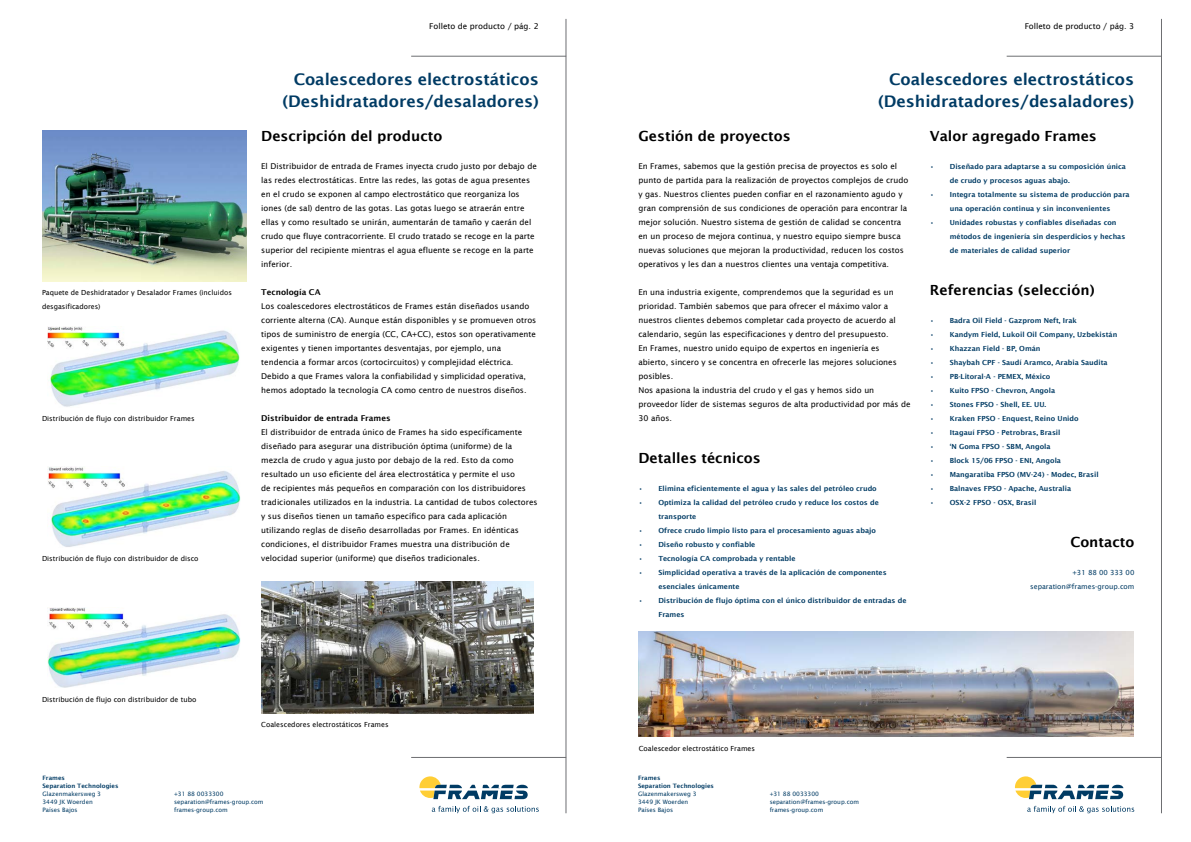
<style>
.page{position:relative;width:1191px;height:842px;background:#fff}
.page>*{position:absolute;margin:0;border:0;box-sizing:border-box;transform-origin:0 0}
.t1{font:600 16px/22px "Lucida Sans";color:#003b64;text-align:right}
.t2{font:600 14px "Lucida Sans";color:#000}
.t3{font:8px/14px "Lucida Sans";color:#000}
.t4{font:600 8px "Lucida Sans";color:#000}
.t5{font:600 7px/14px "Lucida Sans";color:#003b64}
.t6{font:7px/14px "Lucida Sans";color:#000}
.t7{font:7px/14px "Lucida Sans";color:#003b64;text-align:right}
.t8{font:6px/8px "Lucida Sans";color:#003b64}
.t9{font:600 6px/8px "Lucida Sans";color:#003b64}
</style>
<div class="page">
<hr style="left:1161px;top:19px;width:1px;height:794px;background:#6d6e71">
<hr style="left:1006px;top:56px;width:155px;height:1px;background:#6d6e71">
<hr style="left:1006px;top:757px;width:155px;height:1px;background:#6d6e71">
<svg style="left:1015px;top:776px;width:108px;height:23px"></svg>
<svg style="left:1027px;top:806px;width:107px;height:7px"></svg>
<hr style="left:565px;top:19px;width:1px;height:794px;background:#6d6e71">
<hr style="left:411px;top:56px;width:155px;height:1px;background:#6d6e71">
<hr style="left:411px;top:757px;width:155px;height:1px;background:#6d6e71">
<svg style="left:419px;top:776px;width:109px;height:23px"></svg>
<svg style="left:432px;top:806px;width:107px;height:7px"></svg>
<img style="left:47px;top:327px;width:193px;height:80px">
<img style="left:47px;top:467px;width:194px;height:80px">
<img style="left:47px;top:607px;width:194px;height:81px">
<img style="left:42px;top:131px;width:205px;height:150px">
<img style="left:261px;top:582px;width:273px;height:131px">
<img style="left:638px;top:631px;width:495px;height:106px">
<p class="t6" style="left:42px;top:286px;width:191px">Paquete de Deshidratador y Desalador Frames (incluidos desgasificadores)</p>
<p class="t6" style="left:42px;top:412px;width:154px">Distribución de flujo con distribuidor Frames</p>
<p class="t6" style="left:42px;top:552px;width:158px">Distribución de flujo con distribuidor de disco</p>
<p class="t3" style="left:429px;top:19px;width:111px">Folleto de producto / pág. 2</p>
<h1 class="t1" style="left:282px;top:68px;width:258px">Coalescedores electrostáticos (Deshidratadores/desaladores)</h1>
<h2 class="t2" style="left:261px;top:128px;width:183px">Descripción del producto</h2>
<p class="t3" style="left:261px;top:159px;width:277px">El Distribuidor de entrada de Frames inyecta crudo justo por debajo de las redes electrostáticas. Entre las redes, las gotas de agua presentes en el crudo se exponen al campo electrostático que reorganiza los iones (de sal) dentro de las gotas. Las gotas luego se atraerán entre ellas y como resultado se unirán, aumentarán de tamaño y caerán del crudo que fluye contracorriente. El crudo tratado se recoge en la parte superior del recipiente mientras el agua efluente se recoge en la parte inferior.</p>
<p class="t4" style="left:261px;top:288px;width:61px">Tecnología CA</p>
<p class="t3" style="left:261px;top:299px;width:277px">Los coalescedores electrostáticos de Frames están diseñados usando corriente alterna (CA). Aunque están disponibles y se promueven otros tipos de suministro de energía (CC, CA+CC), estos son operativamente exigentes y tienen importantes desventajas, por ejemplo, una tendencia a formar arcos (cortocircuitos) y complejidad eléctrica.<br>Debido a que Frames valora la confiabilidad y simplicidad operativa, hemos adoptado la tecnología CA como centro de nuestros diseños.</p>
<p class="t4" style="left:261px;top:414px;width:131px">Distribuidor de entrada Frames</p>
<p class="t3" style="left:261px;top:425px;width:278px">El distribuidor de entrada único de Frames ha sido específicamente diseñado para asegurar una distribución óptima (uniforme) de la mezcla de crudo y agua justo por debajo de la red. Esto da como resultado un uso eficiente del área electrostática y permite el uso<br>de recipientes más pequeños en comparación con los distribuidores tradicionales utilizados en la industria. La cantidad de tubos colectores y sus diseños tienen un tamaño específico para cada aplicación utilizando reglas de diseño desarrolladas por Frames. En idénticas condiciones, el distribuidor Frames muestra una distribución de velocidad superior (uniforme) que diseños tradicionales.</p>
<p class="t6" style="left:42px;top:692px;width:156px">Distribución de flujo con distribuidor de tubo</p>
<p class="t6" style="left:261px;top:718px;width:129px">Coalescedores electrostáticos Frames</p>
<p class="t3" style="left:1024px;top:19px;width:111px">Folleto de producto / pág. 3</p>
<h1 class="t1" style="left:878px;top:68px;width:258px">Coalescedores electrostáticos (Deshidratadores/desaladores)</h1>
<h2 class="t2" style="left:638px;top:128px;width:154px">Gestión de proyectos</h2>
<p class="t3" style="left:638px;top:159px;width:271px">En Frames, sabemos que la gestión precisa de proyectos es solo el punto de partida para la realización de proyectos complejos de crudo y gas. Nuestros clientes pueden confiar en el razonamiento agudo y gran comprensión de sus condiciones de operación para encontrar la mejor solución. Nuestro sistema de gestión de calidad se concentra en un proceso de mejora continua, y nuestro equipo siempre busca nuevas soluciones que mejoran la productividad, reducen los costos operativos y les dan a nuestros clientes una ventaja competitiva.</p>
<p class="t3" style="left:638px;top:285px;width:274px">En una industria exigente, comprendemos que la seguridad es un prioridad. También sabemos que para ofrecer el máximo valor a nuestros clientes debemos completar cada proyecto de acuerdo al calendario, según las especificaciones y dentro del presupuesto.<br>En Frames, nuestro unido equipo de expertos en ingeniería es abierto, sincero y se concentra en ofrecerle las mejores soluciones posibles.<br>Nos apasiona la industria del crudo y el gas y hemos sido un proveedor líder de sistemas seguros de alta productividad por más de 30 años.</p>
<h2 class="t2" style="left:638px;top:450px;width:124px">Detalles técnicos</h2>
<p class="t5" style="left:638px;top:482px;width:240px">• Elimina eficientemente el agua y las sales del petróleo crudo</p>
<p class="t5" style="left:658px;top:496px;width:222px;text-indent:-20px">• Optimiza la calidad del petróleo crudo y reduce los costos de transporte</p>
<p class="t5" style="left:638px;top:524px;width:239px">• Ofrece crudo limpio listo para el procesamiento aguas abajo</p>
<p class="t5" style="left:638px;top:538px;width:118px">• Diseño robusto y confiable</p>
<p class="t5" style="left:638px;top:552px;width:159px">• Tecnología CA comprobada y rentable</p>
<p class="t5" style="left:658px;top:566px;width:230px;text-indent:-20px">• Simplicidad operativa a través de la aplicación de componentes esenciales únicamente</p>
<p class="t5" style="left:658px;top:594px;width:250px;text-indent:-20px">• Distribución de flujo óptima con el único distribuidor de entradas de<br>Frames</p>
<h2 class="t2" style="left:930px;top:128px;width:168px">Valor agregado Frames</h2>
<p class="t5" style="left:949px;top:160px;width:178px;text-indent:-20px">• Diseñado para adaptarse a su composición única de crudo y procesos aguas abajo.</p>
<p class="t5" style="left:930px;top:188px;width:201px;text-align:center">• Integra totalmente su sistema de producción para una operación continua y sin inconvenientes</p>
<p class="t5" style="left:949px;top:216px;width:177px;text-indent:-20px">• Unidades robustas y confiables diseñadas con métodos de ingeniería sin desperdicios y hechas de materiales de calidad superior</p>
<h2 class="t2" style="left:930px;top:282px;width:166px">Referencias (selección)</h2>
<p class="t5" style="left:930px;top:314px;width:149px">• Badra Oil Field - Gazprom Neft, Irak</p>
<p class="t5" style="left:930px;top:328px;width:189px">• Kandym Field, Lukoil Oil Company, Uzbekistán</p>
<p class="t5" style="left:930px;top:342px;width:112px">• Khazzan Field - BP, Omán</p>
<p class="t5" style="left:930px;top:356px;width:179px">• Shaybah CPF - Saudí Aramco, Arabia Saudita</p>
<p class="t5" style="left:930px;top:370px;width:122px">• PB-Litoral-A - PEMEX, México</p>
<p class="t5" style="left:930px;top:384px;width:127px">• Kuito FPSO - Chevron, Angola</p>
<p class="t5" style="left:930px;top:398px;width:118px">• Stones FPSO - Shell, EE. UU.</p>
<p class="t5" style="left:930px;top:412px;width:150px">• Kraken FPSO - Enquest, Reino Unido</p>
<p class="t5" style="left:930px;top:426px;width:132px">• Itagauí FPSO - Petrobras, Brasil</p>
<p class="t5" style="left:930px;top:440px;width:122px">• ‘N Goma FPSO - SBM, Angola</p>
<p class="t5" style="left:930px;top:454px;width:133px">• Block 15/06 FPSO - ENI, Angola</p>
<p class="t5" style="left:930px;top:468px;width:170px">• Mangaratiba FPSO (MV-24) - Modec, Brasil</p>
<p class="t5" style="left:930px;top:482px;width:143px">• Balnaves FPSO - Apache, Australia</p>
<p class="t5" style="left:930px;top:496px;width:108px">• OSX-2 FPSO - OSX, Brasil</p>
<h2 class="t2" style="left:1070px;top:534px;width:66px">Contacto</h2>
<p class="t7" style="left:1030px;top:566px;width:106px">+31 88 00 333 00 separation@frames-group.com</p>
<p class="t6" style="left:639px;top:741px;width:118px">Coalescedor electrostático Frames</p>
<p class="t9" style="left:43px;top:774px;width:77px">Frames<br>Separation Technologies</p>
<p class="t8" style="left:43px;top:790px;width:60px">Glazenmakersweg 3<br>3449 JK Woerden<br>Países Bajos</p>
<p class="t9" style="left:638px;top:774px;width:77px">Frames<br>Separation Technologies</p>
<p class="t8" style="left:638px;top:790px;width:60px">Glazenmakersweg 3<br>3449 JK Woerden<br>Países Bajos</p>
<p class="t8" style="left:174px;top:790px;width:91px">+31 88 0033300 separation@frames-group.com frames-group.com</p>
<p class="t8" style="left:769px;top:790px;width:91px">+31 88 0033300 separation@frames-group.com frames-group.com</p>
</div>
